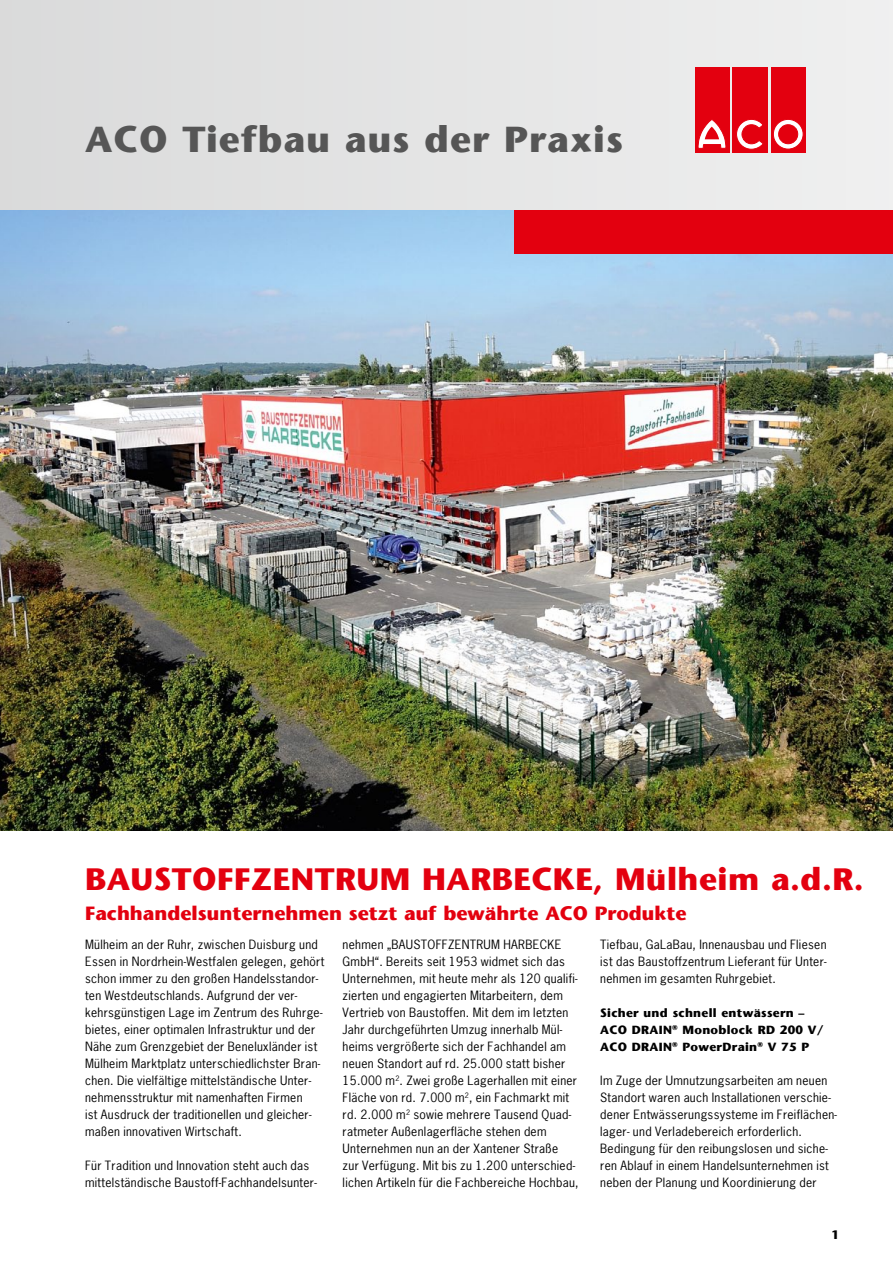
<style>
.page{position:relative;width:893px;height:1263px;background:#fff}
.page>*{position:absolute;margin:0;border:0;box-sizing:border-box;transform-origin:0 0}
.t1{font:700 36.75px "ITC Stone Sans";letter-spacing:.03em;color:#565656}
.t2{font:700 31.5px "ITC Stone Sans";letter-spacing:.015em;color:#e3000f}
.t3{font:700 19.5px "ITC Stone Sans";color:#e3000f}
.t4{font:12px/17px "News Gothic";letter-spacing:.025em;color:#000}
.t5{font:700 12px/17px "ITC Stone Sans";letter-spacing:.025em;color:#000}
</style>
<div class="page">
<img style="left:0;top:210px;width:893px;height:621px">
<div style="left:514px;top:210px;width:379px;height:43px;background:#e3000f"></div>
<div style="left:0;top:0;width:893px;height:210px;background:#e4e5e5"></div>
<div style="left:694px;top:67px;width:35px;height:85px;background:#e3000f"></div>
<svg style="left:698px;top:119px;width:28px;height:30px"></svg>
<div style="left:732px;top:67px;width:36px;height:85px;background:#e3000f"></div>
<svg style="left:736px;top:119px;width:27px;height:30px"></svg>
<div style="left:771px;top:67px;width:35px;height:85px;background:#e3000f"></div>
<svg style="left:773px;top:119px;width:30px;height:30px"></svg>
<div style="left:773px;top:119px;width:30px;height:30px;border:1px solid #e3000f;border-radius:50%"></div>
<div style="left:779px;top:125px;width:19px;height:19px;background:#e3000f;border-radius:50%"></div>
<div style="left:779px;top:125px;width:19px;height:19px;border:1px solid #e3000f;border-radius:50%"></div>
<h1 class="t1" style="left:85px;top:116px;width:539px">ACO Tiefbau aus der Praxis</h1>
<h2 class="t2" style="left:85px;top:859px;width:780px">BAUSTOFFZENTRUM HARBECKE, Mülheim a.d.R.</h2>
<h3 class="t3" style="left:85px;top:901px;width:603px">Fachhandelsunternehmen setzt auf bewährte ACO Produkte</h3>
<p class="t4" style="left:85px;top:936px;width:241px">Mülheim an der Ruhr, zwischen Duisburg und Essen in Nordrhein-Westfalen gelegen, gehört schon immer zu den großen Handelsstandor&shy;ten Westdeutschlands. Aufgrund der ver&shy;kehrsgünstigen Lage im Zentrum des Ruhrge&shy;bietes, einer optimalen Infrastruktur und der Nähe zum Grenzgebiet der Beneluxländer ist Mülheim Marktplatz unterschiedlichster Bran&shy;chen. Die vielfältige mittelständische Unter&shy;nehmensstruktur mit namenhaften Firmen<br>ist Ausdruck der traditionellen und gleicher&shy;maßen innovativen Wirtschaft.</p>
<p class="t4" style="left:85px;top:1156px;width:233px">Für Tradition und Innovation steht auch das mittelständische Baustoff-Fachhandelsunter-</p>
<p class="t4" style="left:343px;top:936px;width:238px">nehmen „BAUSTOFFZENTRUM HARBECKE GmbH“. Bereits seit 1953 widmet sich das Unternehmen, mit heute mehr als 120 qualifi&shy;zierten und engagierten Mitarbeitern, dem Vertrieb von Baustoffen. Mit dem im letzten Jahr durchgeführten Umzug innerhalb Mül&shy;heims vergrößerte sich der Fachhandel am neuen Standort auf rd. 25.000 statt bisher 15.000 m<sup>2</sup>. Zwei große Lagerhallen mit einer Fläche von rd. 7.000 m<sup>2</sup>, ein Fachmarkt mit rd. 2.000 m<sup>2</sup> sowie mehrere Tausend Quad&shy;ratmeter Außenlagerfläche stehen dem Unternehmen nun an der Xantener Straße<br>zur Verfügung. Mit bis zu 1.200 unterschied&shy;lichen Artikeln für die Fachbereiche Hochbau,</p>
<p class="t4" style="left:600px;top:936px;width:228px;text-align:justify">Tiefbau, GaLaBau, Innenausbau und Fliesen ist das Baustoffzentrum Lieferant für Unter&shy;nehmen im gesamten Ruhrgebiet.</p>
<p class="t5" style="left:600px;top:1004px;width:225px">Sicher und schnell entwässern –<br>ACO DRAIN<sup>®</sup> Monoblock RD 200 V/<br>ACO DRAIN<sup>®</sup> PowerDrain<sup>®</sup> V 75 P</p>
<p class="t4" style="left:600px;top:1071px;width:238px">Im Zuge der Umnutzungsarbeiten am neuen Standort waren auch Installationen verschie&shy;dener Entwässerungssysteme im Freiflächen&shy;lager- und Verladebereich erforderlich.<br>Bedingung für den reibungslosen und siche&shy;ren Ablauf in einem Handelsunternehmen ist neben der Planung und Koordinierung der</p>
<p class="t5" style="left:831px;top:1226px;width:9px">1</p>
</div>
